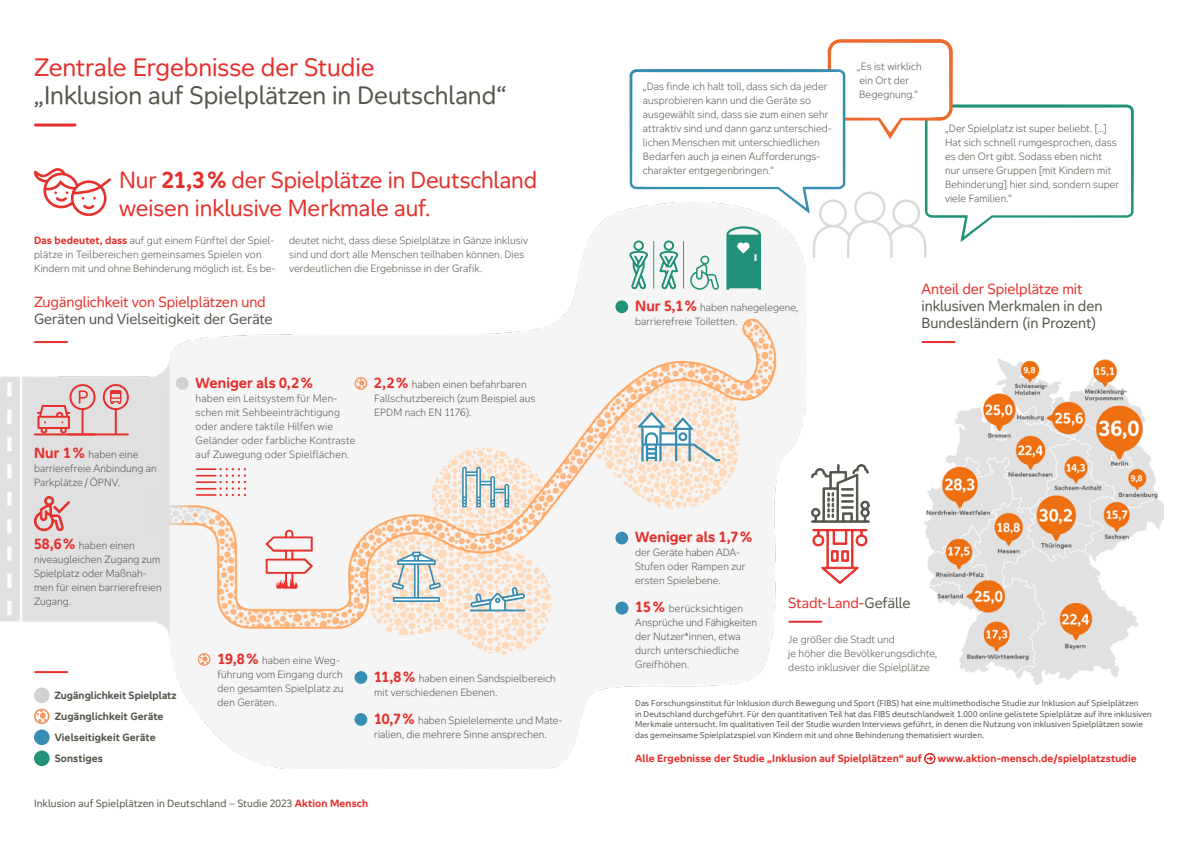
<style>
.page{position:relative;width:1191px;height:842px;background:#fff}
.page>*{position:absolute;margin:0;border:0;box-sizing:border-box;transform-origin:0 0}
.t1{font:24px/28px "Aktion Mensch";color:#57544b}
.t2{font:22px/28px "Aktion Mensch";letter-spacing:-.005em;color:#e5302b}
.t3{font:14px/16.8px "Aktion Mensch";letter-spacing:-.005em;color:#57544b}
.t4{font:700 14px "Aktion Mensch";letter-spacing:.005em;color:#e5302b}
.t5{font:14px "Aktion Mensch";letter-spacing:-.005em;color:#e5302b}
.t6{font:300 10px/14px "Aktion Mensch";letter-spacing:.005em;color:#57544b}
.t7{font:700 10px "Aktion Mensch";letter-spacing:.01em;color:#e5302b}
.t8{font:700 10px/21px "Aktion Mensch";letter-spacing:.01em;color:#57544b}
.t9{font:10px "Aktion Mensch";letter-spacing:.01em;color:#57544b}
.t10{font:8px/10.5px "Aktion Mensch";letter-spacing:.015em;color:#57544b}
.s1{color:#e5302b}
.s2{font-weight:700}
.s3{font-weight:700;color:#e5302b}
.s4{font-weight:700;font-size:14px;color:#e5302b}
.s5{color:#57544b}
</style>
<div class="page">
<svg style="left:34px;top:168px;width:77px;height:34px"></svg>
<img style="left:0;top:202px;width:807px;height:566px">
<hr style="left:35px;top:341px;width:32px;height:2px;background:#e5302b">
<svg style="left:462px;top:467px;width:47px;height:40px"></svg>
<svg style="left:470px;top:587px;width:55px;height:24px"></svg>
<svg style="left:392px;top:552px;width:49px;height:50px"></svg>
<svg style="left:638px;top:412px;width:82px;height:49px"></svg>
<svg style="left:34px;top:384px;width:95px;height:51px;background:#e0bbba"></svg>
<svg style="left:34px;top:496px;width:36px;height:35px"></svg>
<svg style="left:196px;top:468px;width:50px;height:28px"></svg>
<hr style="left:196px;top:468px;width:20px;height:2px;background:#e5302b">
<div style="left:354px;top:671px;width:13px;height:13px;background:#388db2;border-radius:50%"></div>
<div style="left:615px;top:300px;width:13px;height:13px;background:#219279;border-radius:50%"></div>
<div style="left:354px;top:713px;width:13px;height:13px;background:#388db2;border-radius:50%"></div>
<div style="left:615px;top:601px;width:13px;height:14px;background:#388db2;border-radius:50%"></div>
<div style="left:176px;top:377px;width:13px;height:13px;background:#d1d1cf;border-radius:50%"></div>
<div style="left:615px;top:532px;width:13px;height:12px;background:#388db2;border-radius:50%"></div>
<svg style="left:198px;top:653px;width:12px;height:13px"></svg>
<svg style="left:354px;top:377px;width:13px;height:13px"></svg>
<svg style="left:266px;top:530px;width:47px;height:58px"></svg>
<div style="left:34px;top:687px;width:16px;height:16px;background:#d1d1cf;border-radius:50%"></div>
<svg style="left:34px;top:708px;width:16px;height:16px"></svg>
<div style="left:34px;top:729px;width:16px;height:16px;background:#388db2;border-radius:50%"></div>
<div style="left:34px;top:750px;width:16px;height:16px;background:#219279;border-radius:50%"></div>
<hr style="left:35px;top:671px;width:32px;height:2px;background:#e5302b">
<img style="left:924px;top:359px;width:240px;height:326px">
<hr style="left:922px;top:341px;width:32px;height:2px;background:#e5302b">
<hr style="left:789px;top:621px;width:32px;height:2px;background:#e5302b">
<svg style="left:811px;top:464px;width:58px;height:59px"></svg>
<svg style="left:812px;top:529px;width:55px;height:55px"></svg>
<svg style="left:629px;top:39px;width:504px;height:251px"></svg>
<hr style="left:36px;top:124px;width:39px;height:3px;background:#e5302b">
<svg style="left:924px;top:753px;width:11px;height:11px"></svg>
<h1 class="t1" style="left:34px;top:52px;width:473px"><span class="s1">Zentrale Ergebnisse der Studie<br></span>„Inklusion auf Spielplätzen in Deutschland“</h1>
<h2 class="t2" style="left:119px;top:165px;width:419px">Nur <span class="s2">21,3 %</span> der Spielplätze in Deutschland weisen inklusive Merkmale auf.</h2>
<p class="t6" style="left:34px;top:233px;width:243px"><span class="s3">Das bedeutet, dass</span> auf gut einem Fünftel der Spiel&shy;plätze in Teilbereichen gemeinsames Spielen von<br>Kindern mit und ohne Behinderung möglich ist. Es be-</p>
<p class="t6" style="left:289px;top:233px;width:240px">deutet nicht, dass diese Spielplätze in Gänze inklusiv sind und dort alle Menschen teilhaben können. Dies verdeutlichen die Ergebnisse in der Grafik.</p>
<p class="t3" style="left:34px;top:293px;width:240px"><span class="s1">Zugänglichkeit von Spielplätzen und<br></span>Geräten und Vielseitigkeit der Geräte</p>
<p class="t6" style="left:34px;top:447px;width:124px"><span class="s4">Nur 1 %</span> haben eine barrierefreie Anbindung an<br>Parkplätze / ÖPNV.</p>
<p class="t4" style="left:196px;top:374px;width:119px">Weniger als 0,2 %</p>
<p class="t6" style="left:196px;top:391px;width:161px">haben ein Leitsystem für Men&shy;schen mit Sehbeeinträchtigung oder andere taktile Hilfen wie<br>Geländer oder farbliche Kontraste auf Zuwegung oder Spielflächen.</p>
<p class="t6" style="left:374px;top:377px;width:163px"><span class="s4">2,2 %</span> haben einen befahrbaren<br>Fallschutzbereich (zum Beispiel aus<br>EPDM nach EN 1176).</p>
<p class="t6" style="left:34px;top:538px;width:129px"><span class="s4">58,6 %</span> haben einen niveaugleichen Zugang zum<br>Spielplatz oder Maßnah&shy;men für einen barrierefreien<br>Zugang.</p>
<p class="t8" style="left:54px;top:685px;width:124px">Zugänglichkeit Spielplatz<br>Zugänglichkeit Geräte<br>Vielseitigkeit Geräte<br>Sonstiges</p>
<p class="t6" style="left:217px;top:653px;width:127px"><span class="s4">19,8 %</span> haben eine Weg&shy;führung vom Eingang durch den gesamten Spielplatz zu den Geräten.</p>
<p class="t6" style="left:374px;top:671px;width:183px"><span class="s4">11,8 %</span> haben einen Sandspielbereich mit verschiedenen Ebenen.</p>
<p class="t6" style="left:374px;top:713px;width:189px"><span class="s4">10,7 %</span> haben Spielelemente und Mate&shy;rialien, die mehrere Sinne ansprechen.</p>
<p class="t9" style="left:34px;top:796px;width:336px">Inklusion auf Spielplätzen in Deutschland – Studie 2023 <span class="s3">Aktion Mensch</span></p>
<p class="t6" style="left:643px;top:79px;width:187px">„Das finde ich halt toll, dass sich da jeder ausprobieren kann und die Geräte so ausgewählt sind, dass sie zum einen sehr</p>
<p class="t6" style="left:643px;top:135px;width:178px">lichen Menschen mit unterschiedlichen</p>
<p class="t6" style="left:643px;top:163px;width:132px">charakter entgegenbringen.“</p>
<p class="t6" style="left:643px;top:121px;width:190px">attraktiv sind und dann ganz unterschied-</p>
<p class="t6" style="left:643px;top:149px;width:178px">Bedarfen auch ja einen Aufforderungs-</p>
<p class="t6" style="left:856px;top:59px;width:66px">„Es ist wirklich ein Ort der<br>Begegnung.“</p>
<p class="t6" style="left:945px;top:121px;width:176px">„Der Spielplatz ist super beliebt. […] Hat sich schnell rumgesprochen, dass es den Ort gibt. Sodass eben nicht nur unsere Gruppen [mit Kindern mit Behinderung] hier sind, sondern super viele Familien.“</p>
<p class="t6" style="left:635px;top:300px;width:165px"><span class="s4">Nur 5,1 %</span> haben nahegelegene, barrierefreie Toiletten.</p>
<p class="t3" style="left:921px;top:280px;width:182px"><span class="s1">Anteil der Spielplätze mit </span>inklusiven Merkmalen in den<br>Bundesländern (in Prozent)</p>
<p class="t4" style="left:635px;top:528px;width:118px">Weniger als 1,7 %</p>
<p class="t6" style="left:635px;top:545px;width:112px">der Geräte haben ADA-<br>Stufen oder Rampen zur ersten Spielebene.</p>
<p class="t6" style="left:635px;top:601px;width:123px"><span class="s4">15 %</span> berücksichtigen<br>Ansprüche und Fähigkeiten der Nutzer*innen, etwa durch unterschiedliche<br>Greifhöhen.</p>
<p class="t5" style="left:788px;top:593px;width:124px">Stadt-Land-<span class="s5">Gefälle</span></p>
<p class="t6" style="left:788px;top:632px;width:150px">Je größer die Stadt und<br>je höher die Bevölkerungsdichte, desto inklusiver die Spielplätze</p>
<p class="t10" style="left:635px;top:697px;width:518px">Das Forschungsinstitut für Inklusion durch Bewegung und Sport (FIBS) hat eine multimethodische Studie zur Inklusion auf Spielplätzen<br>in Deutschland durchgeführt. Für den quantitativen Teil hat das FIBS deutschlandweit 1.000 online gelistete Spielplätze auf ihre inklusiven Merkmale untersucht. Im qualitativen Teil der Studie wurden Interviews geführt, in denen die Nutzung von inklusiven Spielplätzen sowie das gemeinsame Spielplatzspiel von Kindern mit und ohne Behinderung thematisiert wurden.</p>
<p class="t7" style="left:635px;top:752px;width:288px">Alle Ergebnisse der Studie „Inklusion auf Spielplätzen“ auf</p>
<p class="t7" style="left:937px;top:752px;width:200px">www.aktion-mensch.de/spielplatzstudie</p>
</div>
